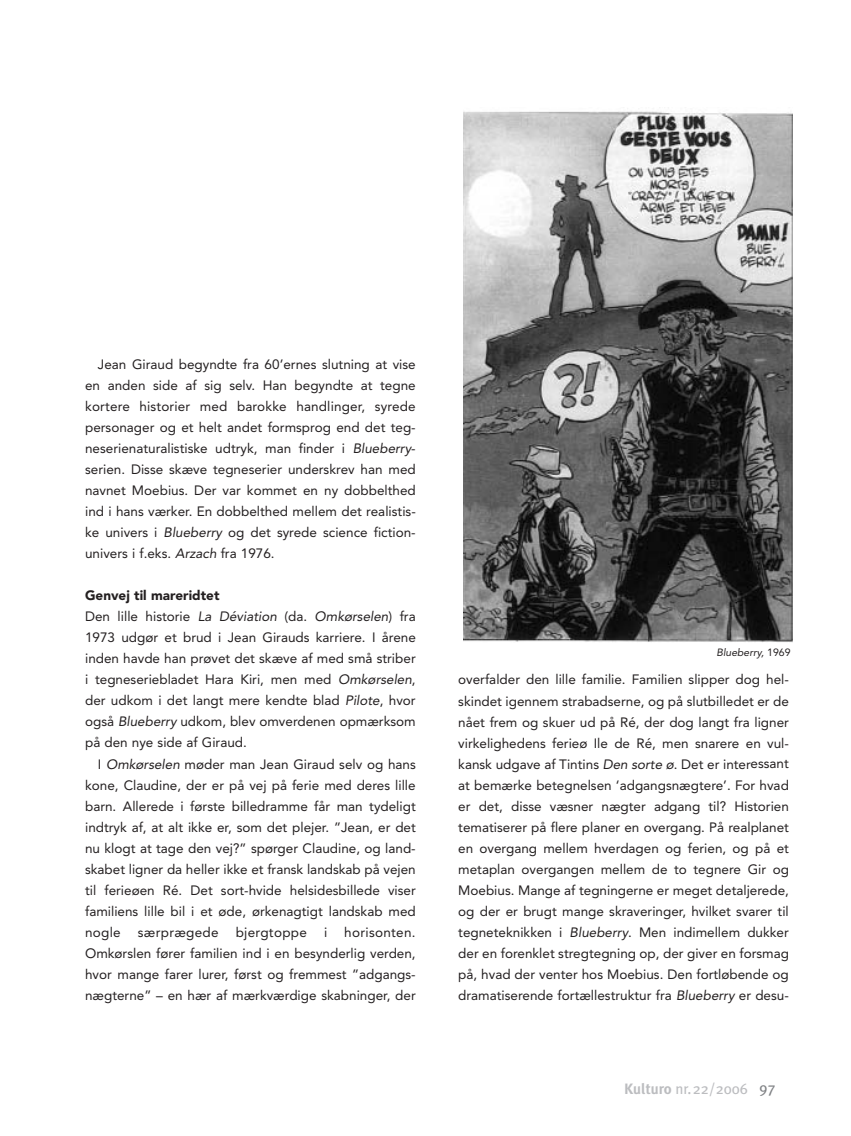
<style>
.page{position:relative;width:851px;height:1136px;background:#fff}
.page>*{position:absolute;margin:0;border:0;box-sizing:border-box;transform-origin:0 0}
.t1{font:15px "Meta Plus";color:#bcbdc0}
.t2{font:13.5px/21px "Avenir";color:#231f20;text-align:justify}
.t3{font:13.5px "Avenir";letter-spacing:.02em;color:#231f20}
.t4{font:italic 10.5px "Avenir";color:#231f20}
.s1{font-style:italic}
.s2{font-weight:900}
.s3{font-style:normal}
.s4{font-weight:700}
.s5{color:#808285}
</style>
<div class="page">
<img style="left:463px;top:111px;width:329px;height:531px">
<p class="t2" style="left:85px;top:355px;width:332px;text-indent:13px">Jean Giraud begyndte fra 60’ernes slutning at vise en anden side af sig selv. Han begyndte at tegne kortere historier med barokke handlinger, syrede personager og et helt andet formsprog end det teg&shy;neserienaturalistiske udtryk, man finder i <span class="s1">Blueberry&shy;</span>serien. Disse skæve tegneserier underskrev han med navnet Moebius. Der var kommet en ny dobbelthed ind i hans værker. En dobbelthed mellem det realistis&shy;ke univers i <span class="s1">Blueberry</span> og det syrede science fiction&shy;univers i f.eks. <span class="s1">Arzach</span> fra 1976.</p>
<p class="t2" style="left:85px;top:586px;width:332px;text-align:left"><span class="s2">Genvej til mareridtet<br></span>Den lille historie <span class="s1">La Déviation</span> (da. <span class="s1">Omkørselen</span>) fra 1973 udgør et brud i Jean Girauds karriere. I årene inden havde han prøvet det skæve af med små striber i tegneseriebladet Hara Kiri, men med <span class="s1">Omkørselen</span>, der udkom i det langt mere kendte blad <span class="s1">Pilote</span>, hvor også <span class="s1">Blueberry</span> udkom, blev omverdenen opmærksom på den nye side af Giraud.</p>
<p class="t2" style="left:85px;top:754px;width:332px;text-indent:13px">I <span class="s1">Omkørselen</span> møder man Jean Giraud selv og hans kone, Claudine, der er på vej på ferie med deres lille barn. Allerede i første billedramme får man tydeligt indtryk af, at alt ikke er, som det plejer. ”Jean, er det nu klogt at tage den vej?” spørger Claudine, og land&shy;skabet ligner da heller ikke et fransk landskab på vejen til ferieøen Ré. Det sort-hvide helsidesbillede viser familiens lille bil i et øde, ørkenagtigt landskab med nogle</p>
<p class="t2" style="left:85px;top:922px;width:332px;text-indent:259px">horisonten.<br>Omkørslen fører familien ind i en besynderlig verden, hvor mange farer lurer, først og fremmest ”adgangs&shy;nægterne” – en hær af mærkværdige skabninger, der</p>
<p class="t3" style="left:138px;top:926px;width:82px">særprægede</p>
<p class="t3" style="left:236px;top:926px;width:73px">bjergtoppe</p>
<p class="t2" style="left:324px;top:922px;width:5px">i</p>
<p class="t4" style="left:716px;top:648px;width:76px">Blueberry, <span class="s3">1969</span></p>
<p class="t2" style="left:458px;top:670px;width:332px">overfalder den lille familie. Familien slipper dog hel&shy;skindet igennem strabadserne, og på slutbilledet er de nået frem og skuer ud på Ré, der dog langt fra ligner virkelighedens ferieø Ile de Ré, men snarere en vul&shy;kansk udgave af Tintins <span class="s1">Den sorte ø</span>. Det er interessant at bemærke betegnelsen ‘adgangsnægtere’. For hvad er det, disse væsner nægter adgang til? Historien tematiserer på flere planer en overgang. På realplanet en overgang mellem hverdagen og ferien, og på et metaplan overgangen mellem de to tegnere Gir og Moebius. Mange af tegningerne er meget detaljerede, og der er brugt mange skraveringer, hvilket svarer til tegneteknikken i <span class="s1">Blueberry</span>. Men indimellem dukker der en forenklet stregtegning op, der giver en forsmag på, hvad der venter hos Moebius. Den fortløbende og dramatiserende fortællestruktur fra <span class="s1">Blueberry</span> er desu-</p>
<p class="t1" style="left:624px;top:1080px;width:153px"><span class="s4">Kulturo</span> nr.22/2006 <span class="s5">97</span></p>
</div>
